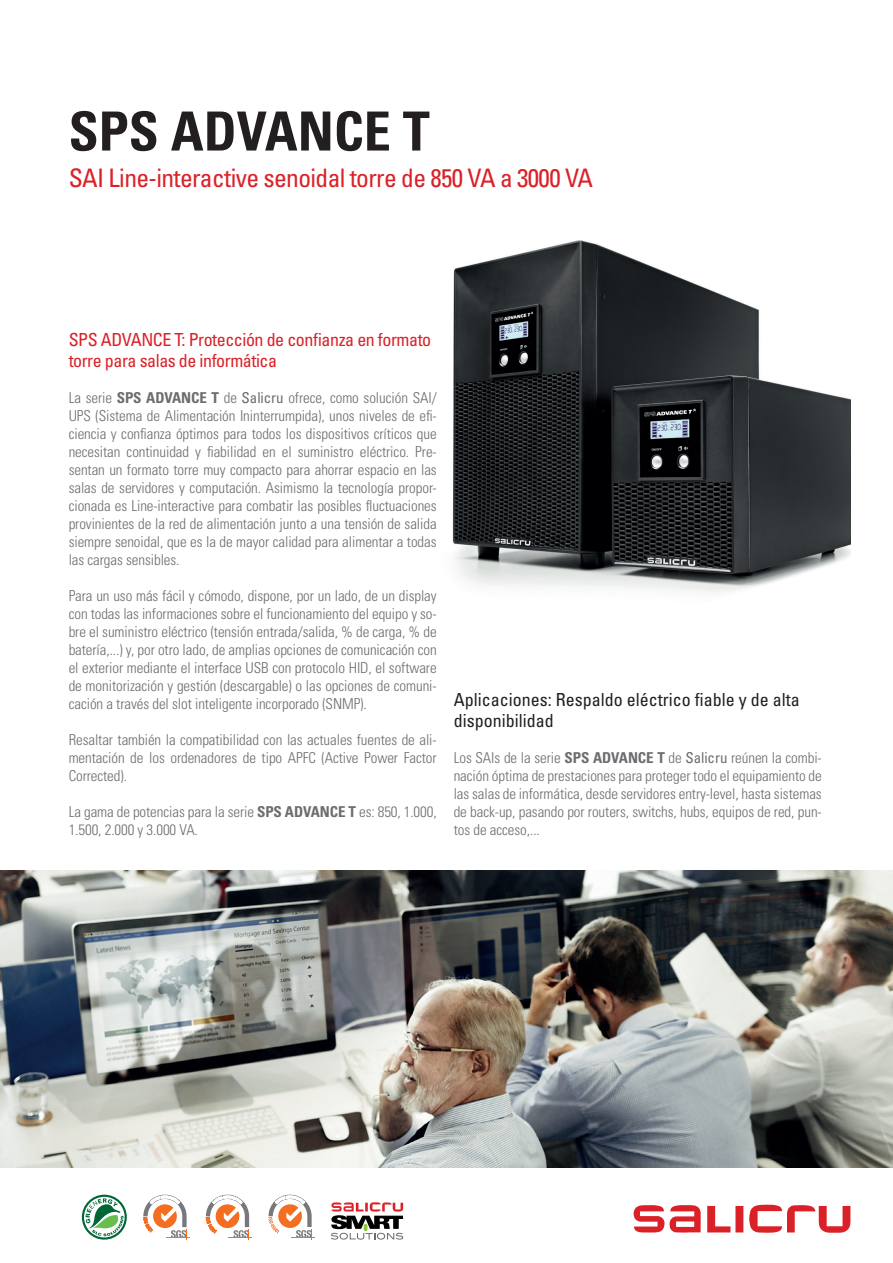
<style>
.page{position:relative;width:893px;height:1263px;background:#fff}
.page>*{position:absolute;margin:0;border:0;box-sizing:border-box;transform-origin:0 0}
.t1{font:700 condensed 54px "Univers LT Std";color:#231f20}
.t2{font:condensed 25.5px "Univers LT Std";letter-spacing:-.025em;color:#da2128}
.t3{font:condensed 18px/21px "Univers LT Std";letter-spacing:-.025em;color:#da2128}
.t4{font:condensed 18px/21px "Univers LT Std";color:#231f20}
.t5{font:300 condensed 15px/18px "Univers LT Std";letter-spacing:-.005em;color:#6c6d70;text-align:justify}
.s1{font-weight:700}
.s2{font-weight:400}
</style>
<div class="page">
<svg style="left:634px;top:1204px;width:217px;height:29px"></svg>
<img style="left:0;top:871px;width:893px;height:297px">
<img style="left:452px;top:240px;width:398px;height:353px">
<svg style="left:82px;top:1195px;width:45px;height:44px"></svg>
<svg style="left:143px;top:1195px;width:46px;height:44px"></svg>
<svg style="left:206px;top:1195px;width:46px;height:44px"></svg>
<svg style="left:268px;top:1195px;width:46px;height:44px"></svg>
<svg style="left:331px;top:1202px;width:72px;height:37px"></svg>
<h1 class="t1" style="left:69px;top:98px;width:363px">SPS ADVANCE T</h1>
<h2 class="t2" style="left:69px;top:162px;width:526px">SAI Line-interactive senoidal torre de 850 VA a 3000 VA</h2>
<p class="t3" style="left:69px;top:328px;width:364px">SPS ADVANCE T: Protección de confianza en formato torre para salas de informática</p>
<p class="t5" style="left:69px;top:388px;width:370px">La serie <span class="s1">SPS ADVANCE T</span> de <span class="s2">Salicru</span> ofrece, como solución SAI/ UPS (Sistema de Alimentación Ininterrumpida), unos niveles de efi&shy;ciencia y confianza óptimos para todos los dispositivos críticos que necesitan continuidad y fiabilidad en el suministro eléctrico. Pre&shy;sentan un formato torre muy compacto para ahorrar espacio en las salas de servidores y computación. Asimismo la tecnología propor&shy;cionada es Line-interactive para combatir las posibles fluctuaciones provinientes de la red de alimentación junto a una tensión de salida siempre senoidal, que es la de mayor calidad para alimentar a todas las cargas sensibles.</p>
<p class="t5" style="left:69px;top:586px;width:370px">Para un uso más fácil y cómodo, dispone, por un lado, de un display con todas las informaciones sobre el funcionamiento del equipo y so&shy;bre el suministro eléctrico (tensión entrada/salida, % de carga, % de batería,...) y, por otro lado, de amplias opciones de comunicación con el exterior mediante el interface USB con protocolo HID, el software de monitorización y gestión (descargable) o las opciones de comuni&shy;cación a través del slot inteligente incorporado (SNMP).</p>
<p class="t5" style="left:69px;top:730px;width:369px">Resaltar también la compatibilidad con las actuales fuentes de ali&shy;mentación de los ordenadores de tipo APFC (Active Power Factor Corrected).</p>
<p class="t5" style="left:69px;top:802px;width:370px">La gama de potencias para la serie <span class="s1">SPS ADVANCE T</span> es: 850, 1.000,<br>1.500, 2.000 y 3.000 VA.</p>
<p class="t4" style="left:454px;top:688px;width:347px">Aplicaciones: Respaldo eléctrico fiable y de alta disponibilidad</p>
<p class="t5" style="left:454px;top:748px;width:370px">Los SAIs de la serie <span class="s1">SPS ADVANCE T</span> de <span class="s2">Salicru</span> reúnen la combi&shy;nación óptima de prestaciones para proteger todo el equipamiento de las salas de informática, desde servidores entry-level, hasta sistemas de back-up, pasando por routers, switchs, hubs, equipos de red, pun&shy;tos de acceso,...</p>
</div>
